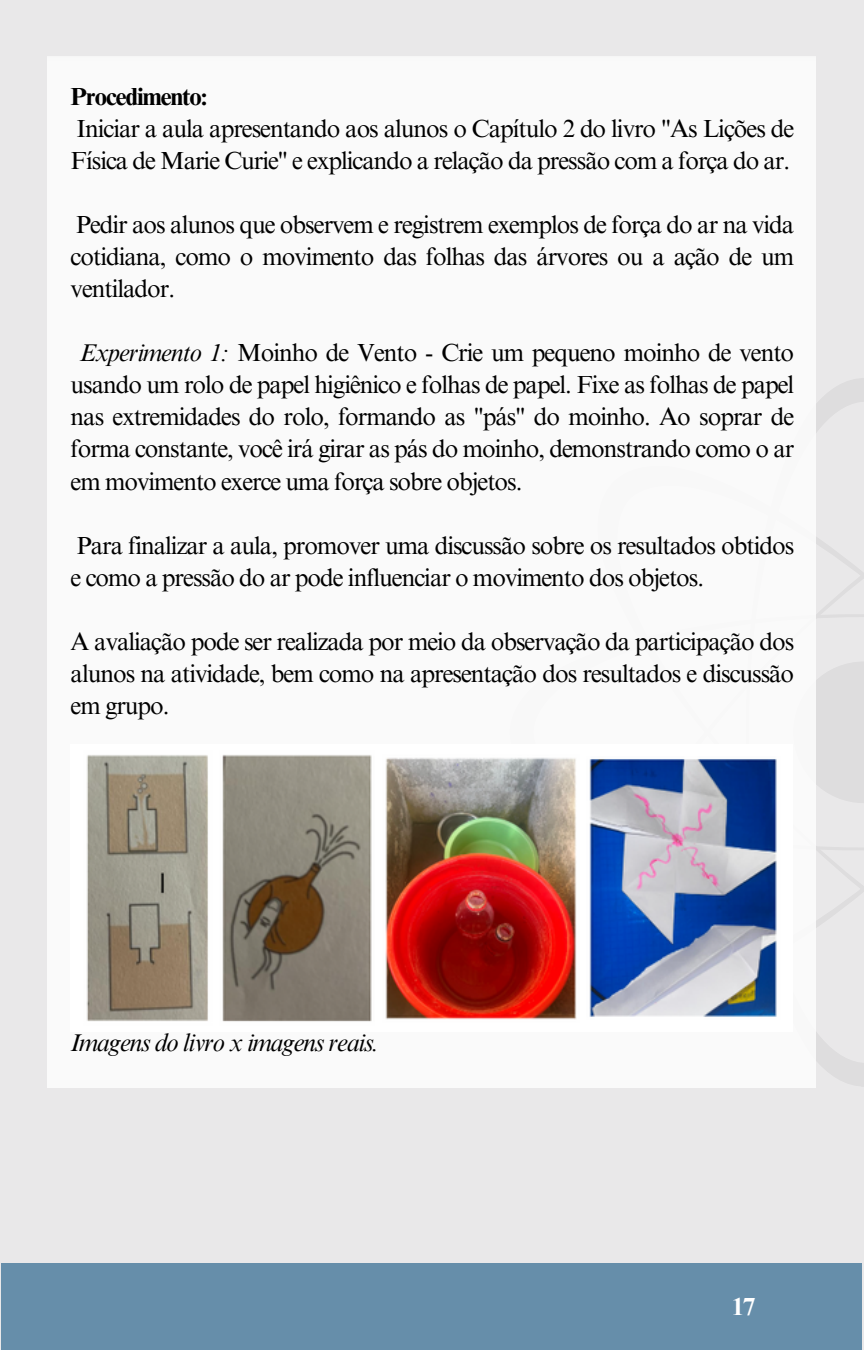
<style>
.page{position:relative;width:864px;height:1350px;background:#e9e8e9}
.page>*{position:absolute;margin:0;border:0;box-sizing:border-box;transform-origin:0 0}
.t1{font:24.75px/31.9px "Times NRMT Pro";letter-spacing:-.04em;color:#000;text-align:justify}
.t2{font:italic 24.75px "Times NRMT Pro";letter-spacing:-.04em;color:#000}
.t3{font:700 24.75px "Times NRMT Pro";letter-spacing:-.04em;color:#000}
.t4{font:700 24.75px "Times NRMT Pro";color:#fff}
.s1{font-style:italic}
</style>
<div class="page">
<div style="left:2px;top:1264px;width:860px;height:86px;background:#668eaa"></div>
<svg style="left:509px;top:378px;width:355px;height:710px"></svg>
<div style="left:48px;top:56px;width:768px;height:1031px;background:#fafafa"></div>
<img style="left:71px;top:745px;width:722px;height:287px">
<p class="t3" style="left:71px;top:87px;width:138px">Procedimento:</p>
<p class="t1" style="left:71px;top:116px;width:725px">Iniciar a aula apresentando aos alunos o Capítulo 2 do livro "As Lições de<br>Física de Marie Curie" e explicando a relação da pressão com a força do ar.</p>
<p class="t1" style="left:71px;top:212px;width:725px">Pedir aos alunos que observem e registrem exemplos de força do ar na vida cotidiana, como o movimento das folhas das árvores ou a ação de um ventilador.</p>
<p class="t1" style="left:71px;top:340px;width:725px;text-indent:9px"><span class="s1">Experimento 1:</span> Moinho de Vento - Crie um pequeno moinho de vento usando um rolo de papel higiênico e folhas de papel. Fixe as folhas de papel nas extremidades do rolo, formando as "pás" do moinho. Ao soprar de forma constante, você irá girar as pás do moinho, demonstrando como o ar em movimento exerce uma força sobre objetos.</p>
<p class="t1" style="left:71px;top:532px;width:725px">Para finalizar a aula, promover uma discussão sobre os resultados obtidos e como a pressão do ar pode influenciar o movimento dos objetos.</p>
<p class="t1" style="left:71px;top:629px;width:725px">A avaliação pode ser realizada por meio da observação da participação dos alunos na atividade, bem como na apresentação dos resultados e discussão em grupo.</p>
<p class="t2" style="left:71px;top:1033px;width:310px">Imagens do livro x imagens reais.</p>
<p class="t4" style="left:732px;top:1297px;width:25px">17</p>
</div>
